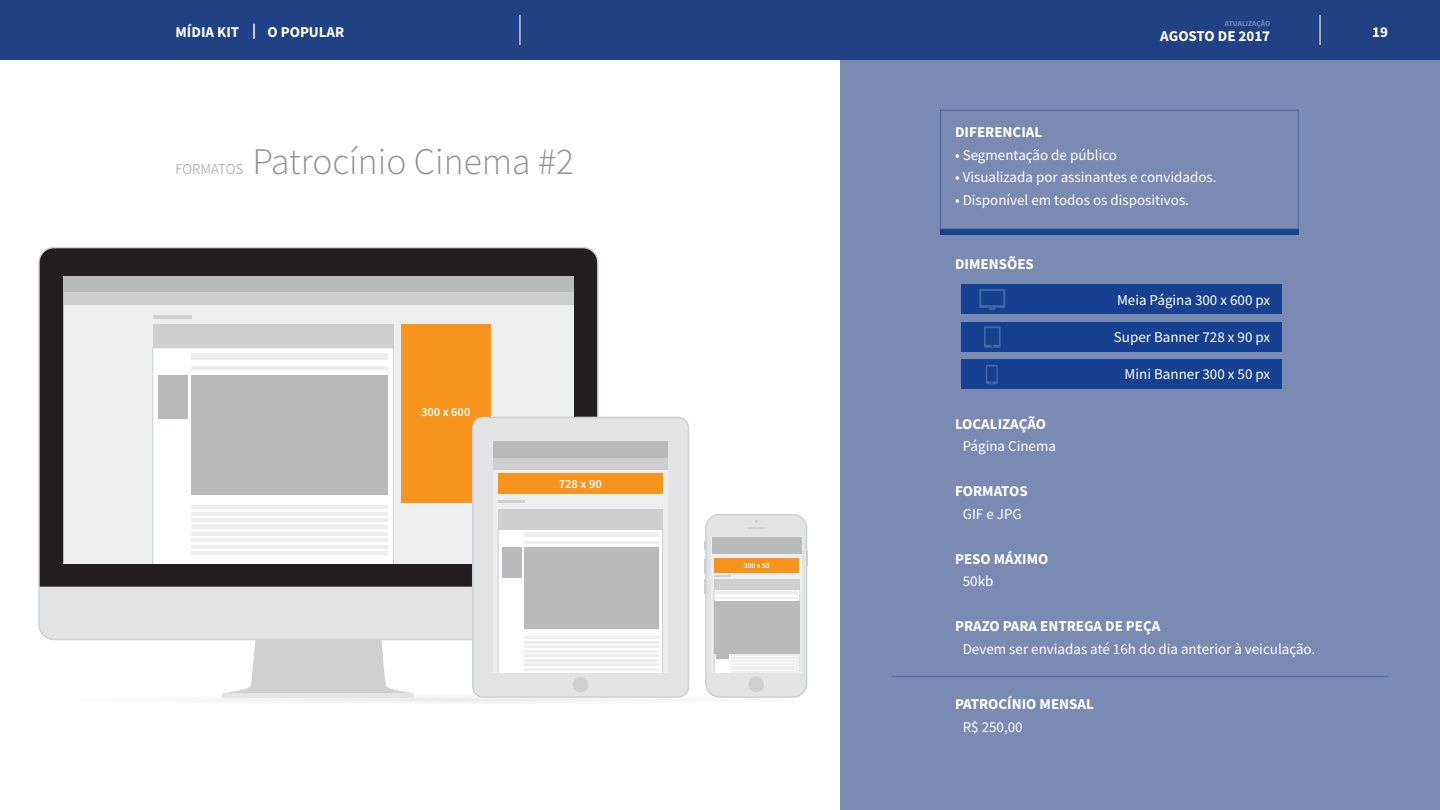
<style>
.page{position:relative;width:1440px;height:810px;background:#fff}
.page>*{position:absolute;margin:0;border:0;box-sizing:border-box;transform-origin:0 0}
.t1{font:300 37.5px "Source Sans Pro";color:#8f9194}
.t2{font:15px "Source Sans Pro";color:#fff}
.t3{font:700 15px "Source Sans Pro";color:#fff}
.t4{font:600 12.45px "Source Sans Pro";color:#fff}
.t5{font:700 7.5px "Source Sans Pro";color:#738abb}
.t6{font:600 7.5px "Source Sans Pro";color:#fff}
.s1{font-size:15px}
</style>
<div class="page">
<div style="left:0;top:0;width:1440px;height:60px;background:#204183"></div>
<hr style="left:520px;top:15px;width:1px;height:30px;background:#fff">
<hr style="left:1320px;top:15px;width:1px;height:30px;background:#fff">
<svg style="left:807px;top:551px;width:1px;height:15px"></svg>
<svg style="left:704px;top:559px;width:1px;height:35px"></svg>
<div style="left:705px;top:514px;width:102px;height:184px;background:#ced0d1;border-radius:14px"></div>
<div style="left:707px;top:515px;width:99px;height:181px;background:#e3e4e5;border-radius:13px"></div>
<div style="left:748px;top:677px;width:16px;height:15px;background:#ced0d1;border-radius:50%"></div>
<svg style="left:748px;top:520px;width:16px;height:9px"></svg>
<svg style="left:36px;top:694px;width:796px;height:11px"></svg>
<div style="left:223px;top:693px;width:191px;height:5px;background:#e3e4e5"></div>
<div style="left:40px;top:248px;width:557px;height:281px;background:#221e1f"></div>
<div style="left:64px;top:292px;width:510px;height:272px;background:#edeeee"></div>
<div style="left:64px;top:292px;width:510px;height:12px;background:#cdcfd0"></div>
<div style="left:64px;top:277px;width:510px;height:15px;background:#b8babc"></div>
<svg style="left:152px;top:347px;width:242px;height:182px;background:#fcfcfc"></svg>
<div style="left:191px;top:375px;width:197px;height:120px;background:#b8babc"></div>
<div style="left:153px;top:324px;width:240px;height:24px;background:#cdcfd0"></div>
<div style="left:158px;top:375px;width:29px;height:44px;background:#b8babc"></div>
<hr style="left:191px;top:512px;width:197px;height:4px;background:#edeeee">
<hr style="left:191px;top:506px;width:197px;height:3px;background:#edeeee">
<hr style="left:191px;top:366px;width:197px;height:4px;background:#edeeee">
<hr style="left:153px;top:315px;width:38px;height:3px;background:#cdcfd0">
<div style="left:191px;top:353px;width:197px;height:7px;background:#edeeee"></div>
<hr style="left:191px;top:525px;width:197px;height:4px;background:#edeeee">
<hr style="left:191px;top:519px;width:197px;height:3px;background:#edeeee">
<div style="left:712px;top:538px;width:90px;height:135px;background:#edeeee"></div>
<div style="left:712px;top:538px;width:90px;height:16px;background:#b8babc"></div>
<svg style="left:714px;top:589px;width:86px;height:84px"></svg>
<div style="left:714px;top:601px;width:86px;height:52px;background:#b8babc"></div>
<div style="left:716px;top:654px;width:13px;height:5px;background:#b8babc"></div>
<hr style="left:731px;top:657px;width:68px;height:2px;background:#edeeee">
<hr style="left:731px;top:654px;width:68px;height:2px;background:#edeeee">
<hr style="left:714px;top:597px;width:86px;height:2px;background:#edeeee">
<svg style="left:714px;top:575px;width:17px;height:1px"></svg>
<hr style="left:714px;top:591px;width:86px;height:3px;background:#edeeee">
<hr style="left:731px;top:663px;width:68px;height:1px;background:#edeeee">
<hr style="left:731px;top:660px;width:68px;height:2px;background:#edeeee">
<hr style="left:731px;top:669px;width:68px;height:1px;background:#edeeee">
<hr style="left:731px;top:666px;width:68px;height:1px;background:#edeeee">
<hr style="left:731px;top:672px;width:68px;height:1px;background:#edeeee">
<div style="left:714px;top:579px;width:85px;height:10px;background:#cdcfd0"></div>
<div style="left:401px;top:324px;width:89px;height:179px;background:#f7941d"></div>
<div style="left:473px;top:418px;width:215px;height:278px;background:#e3e4e5;border-radius:10px"></div>
<div style="left:494px;top:442px;width:173px;height:231px;background:#edeeee"></div>
<div style="left:494px;top:457px;width:173px;height:13px;background:#cdcfd0"></div>
<div style="left:494px;top:442px;width:173px;height:15px;background:#b8babc"></div>
<svg style="left:40px;top:529px;width:623px;height:164px"></svg>
<div style="left:525px;top:548px;width:134px;height:81px;background:#b8babc"></div>
<div style="left:502px;top:548px;width:20px;height:30px;background:#b8babc"></div>
<hr style="left:525px;top:641px;width:134px;height:3px;background:#edeeee">
<hr style="left:525px;top:637px;width:134px;height:2px;background:#edeeee">
<hr style="left:525px;top:542px;width:134px;height:2px;background:#edeeee">
<hr style="left:525px;top:533px;width:134px;height:4px;background:#edeeee">
<hr style="left:525px;top:650px;width:134px;height:3px;background:#edeeee">
<hr style="left:525px;top:646px;width:134px;height:2px;background:#edeeee">
<hr style="left:525px;top:659px;width:134px;height:3px;background:#edeeee">
<hr style="left:525px;top:655px;width:134px;height:2px;background:#edeeee">
<hr style="left:525px;top:668px;width:134px;height:2px;background:#edeeee">
<hr style="left:525px;top:664px;width:134px;height:2px;background:#edeeee">
<div style="left:498px;top:509px;width:165px;height:21px;background:#cdcfd0"></div>
<hr style="left:498px;top:501px;width:27px;height:2px;background:#cdcfd0">
<div style="left:573px;top:677px;width:15px;height:15px;background:#ced0d1;border-radius:50%"></div>
<div style="left:498px;top:474px;width:165px;height:20px;background:#f7941d"></div>
<div style="left:715px;top:558px;width:84px;height:14px;background:#f7941d"></div>
<div style="left:840px;top:60px;width:600px;height:750px;background:#798ab3"></div>
<div style="left:961px;top:284px;width:320px;height:30px;background:#154190"></div>
<div style="left:961px;top:322px;width:320px;height:30px;background:#154190"></div>
<div style="left:961px;top:359px;width:320px;height:30px;background:#154190"></div>
<svg style="left:979px;top:289px;width:26px;height:21px"></svg>
<svg style="left:986px;top:365px;width:12px;height:19px"></svg>
<svg style="left:984px;top:326px;width:17px;height:22px"></svg>
<hr style="left:891px;top:676px;width:498px;height:1px;background:#4d679b">
<div style="left:940px;top:229px;width:359px;height:6px;background:#154190"></div>
<div style="left:940px;top:110px;width:359px;height:119px;border:1px solid #4d679b"></div>
<p class="t5" style="left:1225px;top:18px;width:47px">ATUALIZAÇÃO</p>
<p class="t3" style="left:1160px;top:26px;width:111px">AGOSTO DE 2017</p>
<p class="t3" style="left:176px;top:22px;width:170px">MÍDIA KIT | O POPULAR</p>
<p class="t3" style="left:1372px;top:22px;width:17px">19</p>
<h1 class="t1" style="left:175px;top:139px;width:400px"><span class="s1">FORMATOS</span> Patrocínio Cinema #2</h1>
<p class="t4" style="left:421px;top:404px;width:51px">300 x 600</p>
<p class="t4" style="left:559px;top:476px;width:44px">728 x 90</p>
<p class="t6" style="left:744px;top:560px;width:27px">300 x 50</p>
<p class="t3" style="left:955px;top:122px;width:89px">DIFERENCIAL</p>
<p class="t2" style="left:955px;top:145px;width:163px">• Segmentação de público</p>
<p class="t2" style="left:955px;top:168px;width:263px">• Visualizada por assinantes e convidados.</p>
<p class="t2" style="left:955px;top:190px;width:235px">• Disponível em todos os dispositivos.</p>
<p class="t3" style="left:955px;top:254px;width:80px">DIMENSÕES</p>
<p class="t2" style="left:1117px;top:290px;width:155px">Meia Página 300 x 600 px</p>
<p class="t2" style="left:1114px;top:327px;width:158px">Super Banner 728 x 90 px</p>
<p class="t2" style="left:1125px;top:365px;width:147px">Mini Banner 300 x 50 px</p>
<p class="t3" style="left:955px;top:414px;width:93px">LOCALIZAÇÃO</p>
<p class="t2" style="left:963px;top:437px;width:95px">Página Cinema</p>
<p class="t3" style="left:955px;top:481px;width:74px">FORMATOS</p>
<p class="t2" style="left:963px;top:504px;width:60px">GIF e JPG</p>
<p class="t3" style="left:955px;top:549px;width:95px">PESO MÁXIMO</p>
<p class="t2" style="left:963px;top:572px;width:32px">50kb</p>
<p class="t3" style="left:955px;top:616px;width:207px">PRAZO PARA ENTREGA DE PEÇA</p>
<p class="t2" style="left:963px;top:639px;width:354px">Devem ser enviadas até 16h do dia anterior à veiculação.</p>
<p class="t3" style="left:955px;top:694px;width:140px">PATROCÍNIO MENSAL</p>
<p class="t2" style="left:963px;top:717px;width:61px">R$ 250,00</p>
</div>
